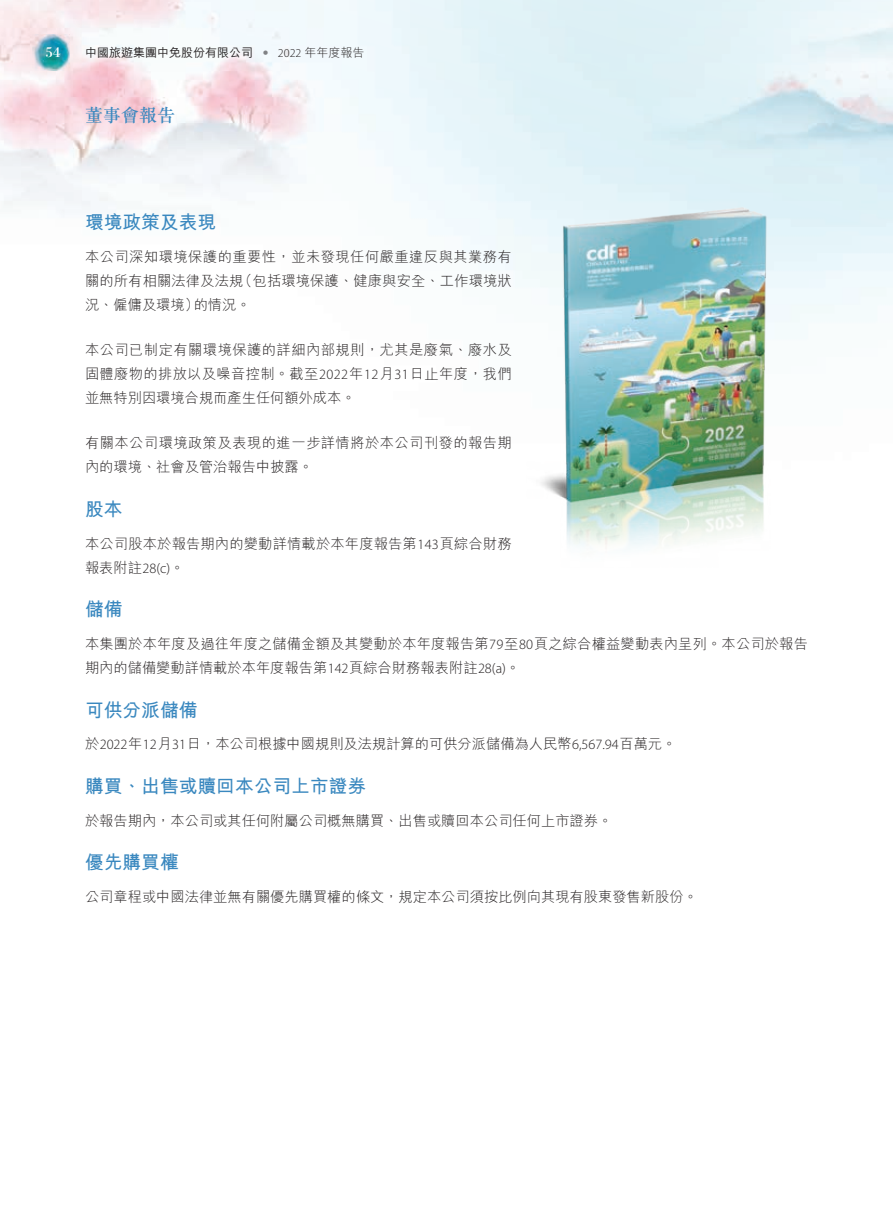
<style>
.page{position:relative;width:893px;height:1212px;background:#fff}
.page>*{position:absolute;margin:0;border:0;box-sizing:border-box;transform-origin:0 0}
.t1{font:700 18.75px "M Hei HK";color:#3a88bf}
.t2{font:500 18px "M Sung HK";color:#3a88bf}
.t3{font:15px "Bodoni Std";color:#fff}
.t4{font:300 14.25px/24px "M Hei HK";color:#231f20;text-align:justify}
.t5{font:300 14.25px/24px "M Hei HK";letter-spacing:.035em;color:#231f20}
.t6{font:500 12px "M Hei HK";color:#231f20}
.s1{font-family:"Univers LT Std";font-weight:700;font-stretch:condensed;color:#808285}
.s2{font-family:"Myriad Pro";font-weight:300}
.s3{font-weight:300}
.s4{font-family:"Myriad Pro"}
</style>
<div class="page">
<img style="left:33px;top:34px;width:37px;height:37px">
<img style="left:512px;top:187px;width:299px;height:370px">
<p class="t3" style="left:46px;top:43px;width:16px">54</p>
<p class="t6" style="left:85px;top:44px;width:281px">中國旅遊集團中免股份有限公司 <span class="s1">•</span> <span class="s2">2022</span> <span class="s3">年年度報告</span></p>
<p class="t2" style="left:85px;top:103px;width:91px">董事會報告</p>
<h1 class="t1" style="left:85px;top:209px;width:133px">環境政策及表現</h1>
<p class="t4" style="left:85px;top:244px;width:428px">本公司深知環境保護的重要性，並未發現任何嚴重違反與其業務有關的所有相關法律及法規（包括環境保護、健康與安全、工作環境狀況、僱傭及環境）的情況。</p>
<p class="t4" style="left:85px;top:338px;width:428px">本公司已制定有關環境保護的詳細內部規則，尤其是廢氣、廢水及固體廢物的排放以及噪音控制。截至<span class="s4">2022</span>年<span class="s4">12</span>月<span class="s4">31</span>日止年度，我們並無特別因環境合規而產生任何額外成本。</p>
<p class="t5" style="left:85px;top:431px;width:428px">有關本公司環境政策及表現的進一步詳情將於本公司刊發的報告期內的環境、社會及管治報告中披露。</p>
<h1 class="t1" style="left:85px;top:496px;width:39px">股本</h1>
<p class="t4" style="left:85px;top:531px;width:428px">本公司股本於報告期內的變動詳情載於本年度報告第<span class="s4">143</span>頁綜合財務報表附註<span class="s4">28(c)</span>。</p>
<h1 class="t1" style="left:85px;top:596px;width:39px">儲備</h1>
<p class="t4" style="left:85px;top:631px;width:724px">本集團於本年度及過往年度之儲備金額及其變動於本年度報告第<span class="s4">79</span>至<span class="s4">80</span>頁之綜合權益變動表內呈列。本公司於報告期內的儲備變動詳情載於本年度報告第<span class="s4">142</span>頁綜合財務報表附註<span class="s4">28(a)</span>。</p>
<h1 class="t1" style="left:85px;top:696px;width:114px">可供分派儲備</h1>
<p class="t4" style="left:85px;top:732px;width:593px">於<span class="s4">2022</span>年<span class="s4">12</span>月<span class="s4">31</span>日，本公司根據中國規則及法規計算的可供分派儲備為人民幣<span class="s4">6,567.94</span>百萬元。</p>
<h1 class="t1" style="left:85px;top:772px;width:283px">購買、出售或贖回本公司上市證券</h1>
<p class="t4" style="left:85px;top:808px;width:529px">於報告期內，本公司或其任何附屬公司概無購買、出售或贖回本公司任何上市證券。</p>
<h1 class="t1" style="left:85px;top:849px;width:95px">優先購買權</h1>
<p class="t4" style="left:85px;top:884px;width:614px">公司章程或中國法律並無有關優先購買權的條文，規定本公司須按比例向其現有股東發售新股份。</p>
</div>
